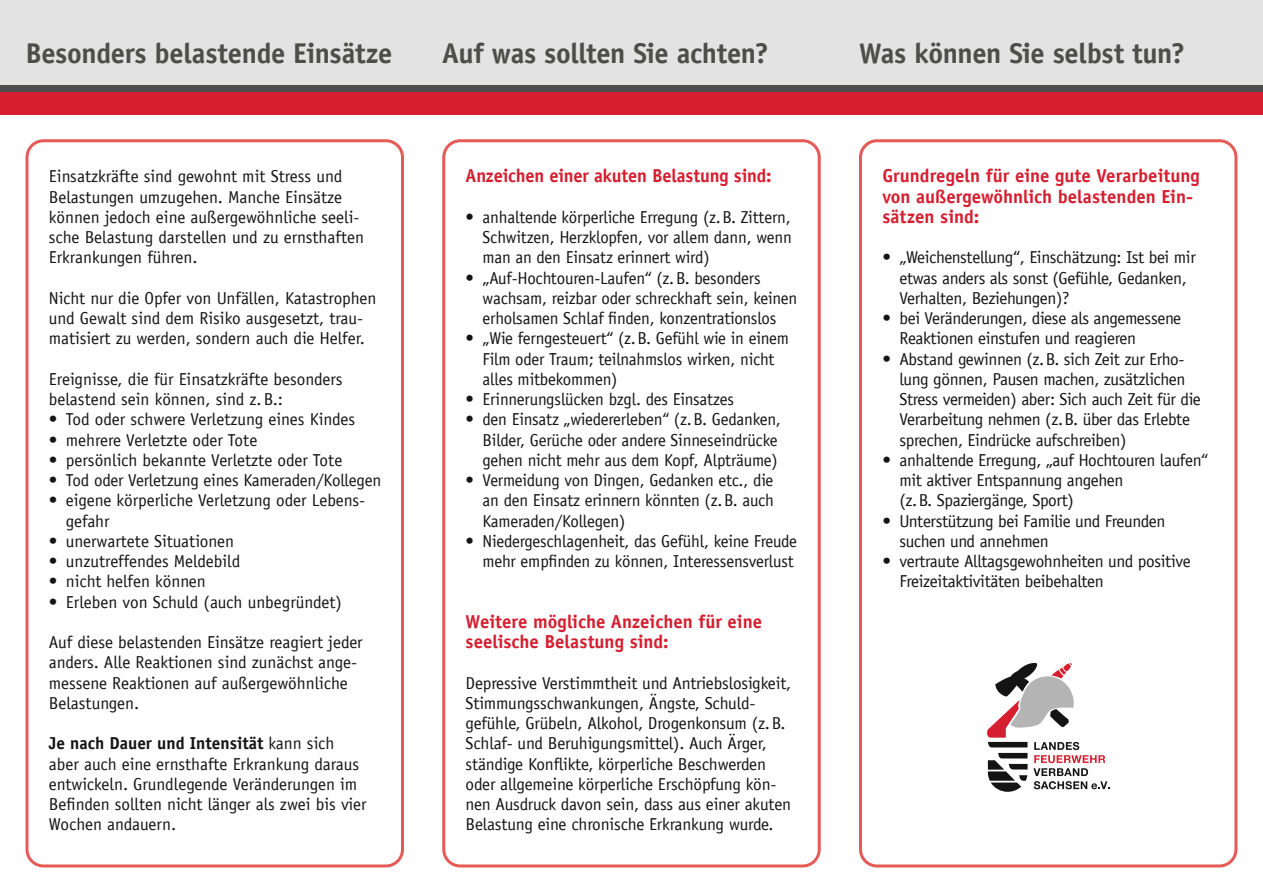
<style>
.page{position:relative;width:1263px;height:893px;background:#fff}
.page>*{position:absolute;margin:0;border:0;box-sizing:border-box;transform-origin:0 0}
.t1{font:700 28.5px "Officina Sans";letter-spacing:-.015em;color:#4d4d4c}
.t2{font:700 18.75px/20.2px "Officina Sans";color:#d51f30}
.t3{font:17.25px/20.2px "Officina Sans";letter-spacing:-.01em;color:#131413}
.s1{font-weight:700}
</style>
<div class="page">
<div style="left:0;top:0;width:1263px;height:86px;background:#e3e3e3"></div>
<div style="left:0;top:85px;width:1263px;height:7px;background:#4d4d4c"></div>
<div style="left:0;top:92px;width:1263px;height:23px;background:#d51f30"></div>
<div style="left:26px;top:139px;width:378px;height:728px;border:3px solid #e55a55;border-radius:16px"></div>
<div style="left:442px;top:139px;width:379px;height:728px;border:3px solid #e55a55;border-radius:16px"></div>
<div style="left:859px;top:139px;width:378px;height:728px;border:3px solid #e55a55;border-radius:16px"></div>
<svg style="left:987px;top:663px;width:122px;height:129px"></svg>
<h1 class="t1" style="left:26px;top:36px;width:368px">Besonders belastende Einsätze</h1>
<h1 class="t1" style="left:442px;top:36px;width:328px">Auf was sollten Sie achten?</h1>
<h1 class="t1" style="left:859px;top:36px;width:327px">Was können Sie selbst tun?</h1>
<p class="t3" style="left:49px;top:166px;width:317px">Einsatzkräfte sind gewohnt mit Stress und Belastungen umzugehen. Manche Einsätze können jedoch eine außergewöhnliche seeli&shy;sche Belastung darstellen und zu ernsthaften Erkrankungen führen.</p>
<p class="t3" style="left:49px;top:288px;width:329px">Nicht nur die Opfer von Unfällen, Katastrophen und Gewalt sind dem Risiko ausgesetzt, trau&shy;matisiert zu werden, sondern auch die Helfer.</p>
<p class="t3" style="left:49px;top:369px;width:295px">Ereignisse, die für Einsatzkräfte besonders belastend sein können, sind z.B.:</p>
<p class="t3" style="left:49px;top:409px;width:308px">• Tod oder schwere Verletzung eines Kindes</p>
<p class="t3" style="left:49px;top:430px;width:210px">• mehrere Verletzte oder Tote</p>
<p class="t3" style="left:49px;top:450px;width:295px">• persönlich bekannte Verletzte oder Tote</p>
<p class="t3" style="left:49px;top:470px;width:334px">• Tod oder Verletzung eines Kameraden/Kollegen</p>
<p class="t3" style="left:66px;top:490px;width:301px;text-indent:-17px">• eigene körperliche Verletzung oder Lebens&shy;gefahr</p>
<p class="t3" style="left:49px;top:531px;width:187px">• unerwartete Situationen</p>
<p class="t3" style="left:49px;top:551px;width:193px">• unzutreffendes Meldebild</p>
<p class="t3" style="left:49px;top:571px;width:159px">• nicht helfen können</p>
<p class="t3" style="left:49px;top:592px;width:295px">• Erleben von Schuld (auch unbegründet)</p>
<p class="t3" style="left:49px;top:632px;width:315px">Auf diese belastenden Einsätze reagiert jeder anders. Alle Reaktionen sind zunächst ange&shy;messene Reaktionen auf außergewöhnliche Belastungen.</p>
<p class="t3" style="left:49px;top:733px;width:319px"><span class="s1">Je nach Dauer und Intensität</span> kann sich aber auch eine ernsthafte Erkrankung daraus entwickeln. Grundlegende Veränderungen im Befinden sollten nicht länger als zwei bis vier Wochen andauern.</p>
<p class="t2" style="left:466px;top:166px;width:307px">Anzeichen einer akuten Belastung sind:</p>
<p class="t3" style="left:483px;top:207px;width:311px;text-align:justify;text-indent:-17px">• anhaltende körperliche Erregung (z.B. Zittern, Schwitzen, Herzklopfen, vor allem dann, wenn man an den Einsatz erinnert wird)</p>
<p class="t3" style="left:483px;top:268px;width:316px;text-indent:-17px">• „Auf-Hochtouren-Laufen“ (z.B. besonders wachsam, reizbar oder schreckhaft sein, keinen erholsamen Schlaf finden, konzentrationslos</p>
<p class="t3" style="left:483px;top:328px;width:308px;text-indent:-17px">• „Wie ferngesteuert“ (z.B. Gefühl wie in einem<br>Film oder Traum; teilnahmslos wirken, nicht alles mitbekommen)</p>
<p class="t3" style="left:466px;top:389px;width:270px">• Erinnerungslücken bzgl. des Einsatzes</p>
<p class="t3" style="left:483px;top:409px;width:300px;text-indent:-17px">• den Einsatz „wiedererleben“ (z.B. Gedanken,<br>Bilder, Gerüche oder andere Sinneseindrücke gehen nicht mehr aus dem Kopf, Alpträume)</p>
<p class="t3" style="left:483px;top:470px;width:293px;text-align:justify;text-indent:-17px">• Vermeidung von Dingen, Gedanken etc., die an den Einsatz erinnern könnten (z.B. auch Kameraden/Kollegen)</p>
<p class="t3" style="left:466px;top:531px;width:333px;text-align:right">• Niedergeschlagenheit, das Gefühl, keine Freude mehr empfinden zu können, Interessensverlust</p>
<p class="t2" style="left:466px;top:611px;width:298px">Weitere mögliche Anzeichen für eine seelische Belastung sind:</p>
<p class="t3" style="left:466px;top:673px;width:327px">Depressive Verstimmtheit und Antriebslosigkeit, Stimmungsschwankungen, Ängste, Schuld&shy;gefühle, Grübeln, Alkohol, Drogenkonsum (z.B.<br>Schlaf- und Beruhigungsmittel). Auch Ärger, ständige Konflikte, körperliche Beschwerden oder allgemeine körperliche Erschöpfung kön&shy;nen Ausdruck davon sein, dass aus einer akuten Belastung eine chronische Erkrankung wurde.</p>
<p class="t2" style="left:882px;top:166px;width:319px">Grundregeln für eine gute Verarbeitung von außergewöhnlich belastenden Ein&shy;sätzen sind:</p>
<p class="t3" style="left:899px;top:247px;width:298px;text-indent:-17px">• „Weichenstellung“, Einschätzung: Ist bei mir etwas anders als sonst (Gefühle, Gedanken,<br>Verhalten, Beziehungen)?</p>
<p class="t3" style="left:899px;top:308px;width:283px;text-indent:-17px">• bei Veränderungen, diese als angemessene<br>Reaktionen einstufen und reagieren</p>
<p class="t3" style="left:899px;top:349px;width:303px;text-indent:-17px">• Abstand gewinnen (z.B. sich Zeit zur Erho&shy;lung gönnen, Pausen machen, zusätzlichen Stress vermeiden) aber: Sich auch Zeit für die Verarbeitung nehmen (z.B. über das Erlebte sprechen, Eindrücke aufschreiben)</p>
<p class="t3" style="left:899px;top:450px;width:310px;text-indent:-17px">• anhaltende Erregung, „auf Hochtouren laufen“ mit aktiver Entspannung angehen<br>(z.B. Spaziergänge, Sport)</p>
<p class="t3" style="left:899px;top:511px;width:267px;text-indent:-17px">• Unterstützung bei Familie und Freunden suchen und annehmen</p>
<p class="t3" style="left:899px;top:551px;width:293px;text-indent:-17px">• vertraute Alltagsgewohnheiten und positive<br>Freizeitaktivitäten beibehalten</p>
</div>
